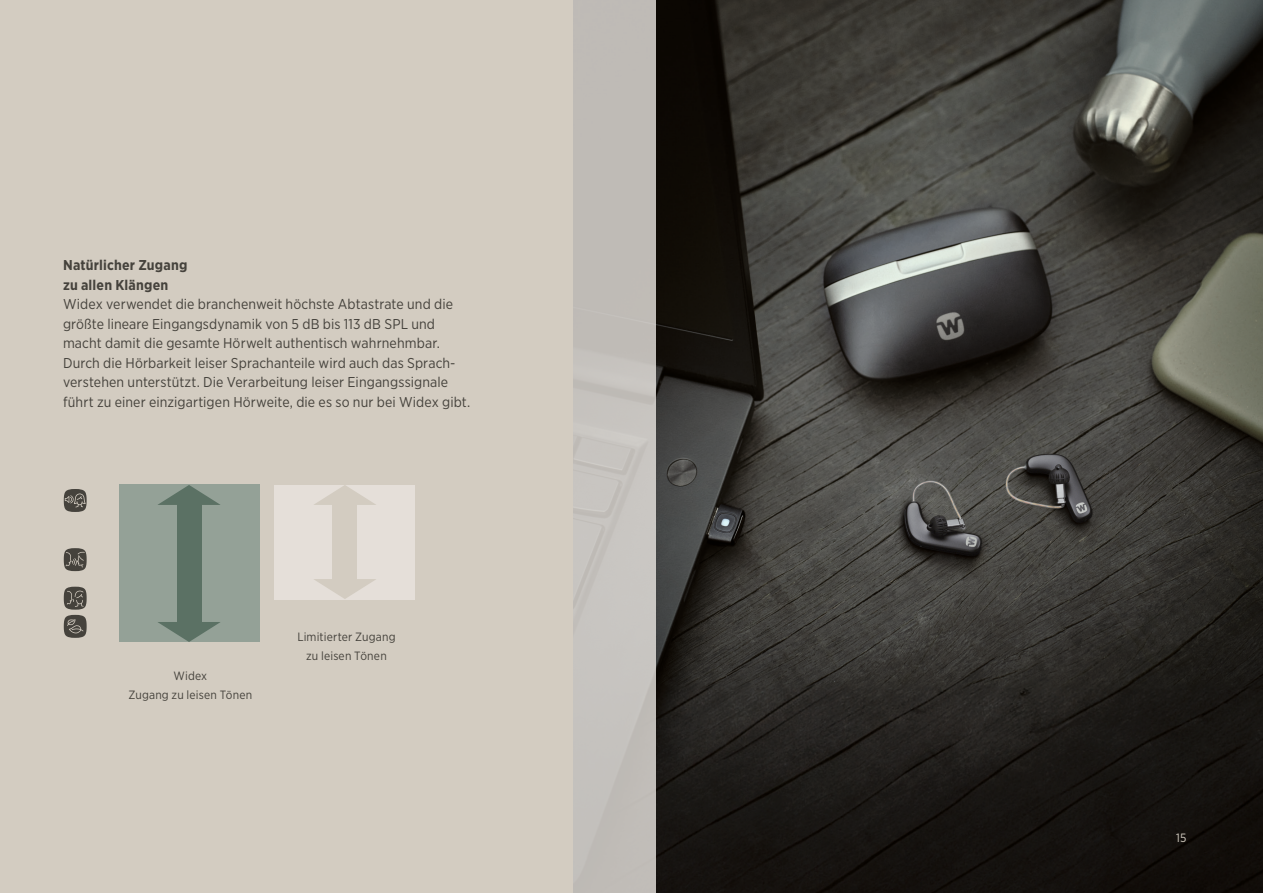
<style>
.page{position:relative;width:1263px;height:893px;background:#fff}
.page>*{position:absolute;margin:0;border:0;box-sizing:border-box;transform-origin:0 0}
.t1{font:14.25px/19.5px "Gotham Narrow";letter-spacing:.005em;color:#45423c}
.t2{font:700 14.25px/19.5px "Gotham Narrow";letter-spacing:.015em;color:#45423c}
.t3{font:12px/19.5px "Gotham Narrow";letter-spacing:.015em;color:#45423c;text-align:center}
.t4{font:12px "Gotham Narrow";color:#d3ccc1}
</style>
<div class="page">
<div style="left:0;top:0;width:574px;height:893px;background:#d3ccc1"></div>
<img style="left:656px;top:0;width:607px;height:893px">
<div style="left:574px;top:0;width:82px;height:893px;background:#c0bcb8"></div>
<svg style="left:64px;top:587px;width:23px;height:51px"></svg>
<svg style="left:64px;top:548px;width:23px;height:23px"></svg>
<svg style="left:64px;top:489px;width:23px;height:23px"></svg>
<div style="left:119px;top:485px;width:140px;height:157px;background:#94a197"></div>
<div style="left:177px;top:500px;width:24px;height:127px;background:#5b7164"></div>
<svg style="left:158px;top:485px;width:62px;height:20px"></svg>
<svg style="left:158px;top:622px;width:62px;height:20px"></svg>
<div style="left:274px;top:485px;width:141px;height:114px;background:#e5dfd9"></div>
<div style="left:333px;top:500px;width:24px;height:84px;background:#d3ccc1"></div>
<svg style="left:314px;top:485px;width:62px;height:20px"></svg>
<svg style="left:314px;top:579px;width:62px;height:20px"></svg>
<p class="t2" style="left:63px;top:255px;width:126px">Natürlicher Zugang zu allen Klängen</p>
<p class="t1" style="left:63px;top:294px;width:409px">Widex verwendet die branchenweit höchste Abtastrate und die größte lineare Eingangsdynamik von 5 dB bis 113 dB SPL und macht damit die gesamte Hörwelt authentisch wahrnehmbar.<br>Durch die Hörbarkeit leiser Sprachanteile wird auch das Sprach&shy;verstehen unterstützt. Die Verarbeitung leiser Eingangssignale führt zu einer einzigartigen Hörweite, die es so nur bei Widex gibt.</p>
<p class="t3" style="left:128px;top:666px;width:125px">Widex<br>Zugang zu leisen Tönen</p>
<p class="t3" style="left:297px;top:627px;width:100px">Limitierter Zugang zu leisen Tönen</p>
<p class="t4" style="left:1176px;top:830px;width:12px">15</p>
</div>
